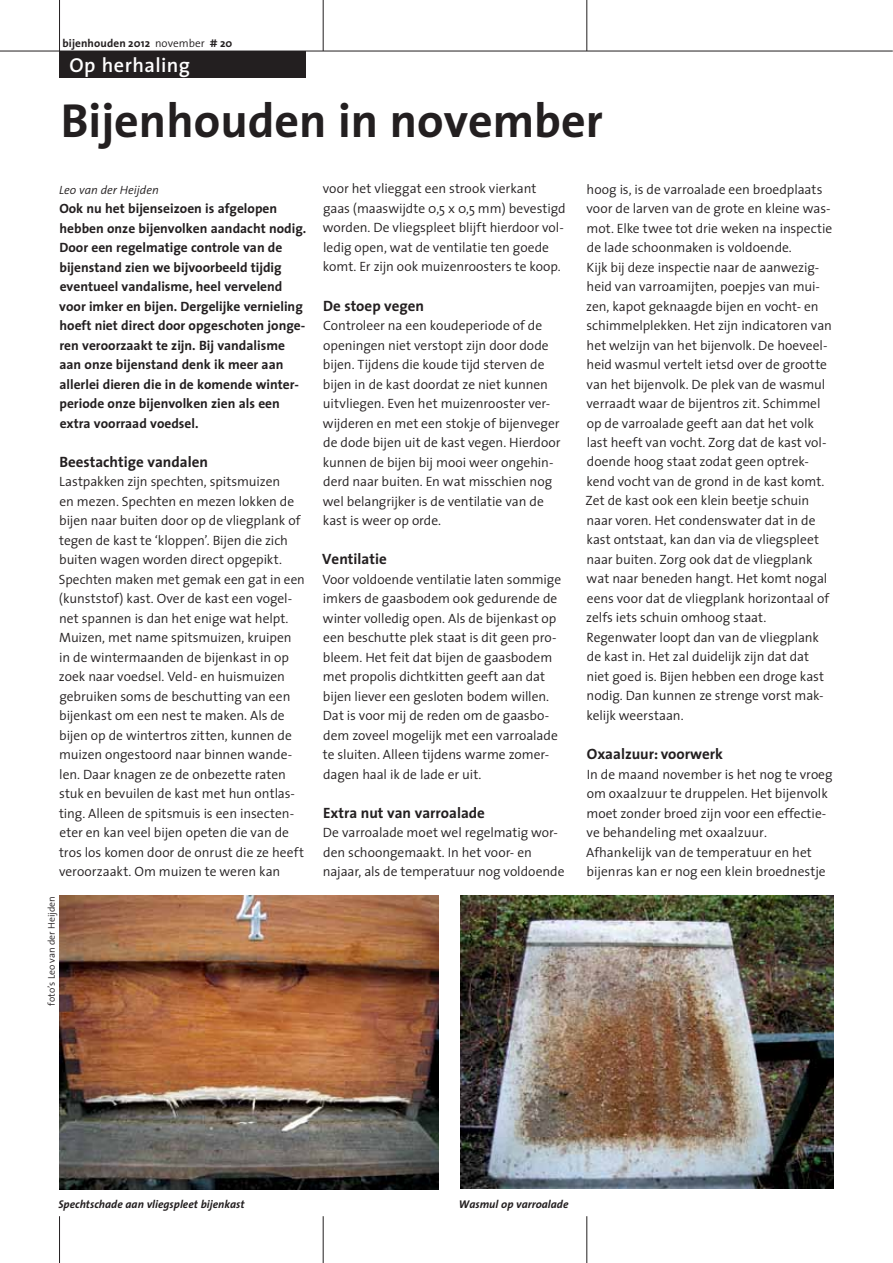
<style>
.page{position:relative;width:893px;height:1263px;background:#fff}
.page>*{position:absolute;margin:0;border:0;box-sizing:border-box;transform-origin:0 0}
.t1{font:700 48px "The Sans";color:#231f20}
.t2{font:600 20.25px "The Sans";letter-spacing:.02em;color:#fff}
.t3{font:700 15px "The Sans";color:#231f20}
.t4{font:300 13.5px/19.5px "The Sans";letter-spacing:-.005em;color:#231f20}
.t5{font:700 13.5px/19.5px "The Sans";color:#231f20}
.t6{font:italic 300 12px "The Sans";color:#231f20}
.t7{font:italic 700 11.25px "The Sans";color:#231f20}
.t8{font:700 11.25px "The Sans";letter-spacing:.01em;color:#231f20}
.t9{font:300 9.75px "The Sans";color:#231f20}
.s1{font-weight:300}
</style>
<div class="page">
<hr style="left:59px;top:0;width:1px;height:51px;background:#231f20">
<hr style="left:323px;top:0;width:1px;height:51px;background:#231f20">
<hr style="left:586px;top:0;width:1px;height:51px;background:#231f20">
<hr style="left:59px;top:1216px;width:1px;height:47px;background:#231f20">
<hr style="left:323px;top:1216px;width:1px;height:47px;background:#231f20">
<hr style="left:586px;top:1216px;width:1px;height:47px;background:#231f20">
<hr style="left:0;top:51px;width:893px;height:1px;background:#231f20">
<div style="left:60px;top:51px;width:246px;height:27px;background:#231f20"></div>
<img style="left:60px;top:896px;width:379px;height:293px">
<img style="left:460px;top:896px;width:373px;height:292px">
<p class="t8" style="left:63px;top:33px;width:171px">bijenhouden 2012 <span class="s1">november</span> # 20</p>
<h2 class="t2" style="left:69px;top:48px;width:122px">Op herhaling</h2>
<h1 class="t1" style="left:61px;top:81px;width:544px">Bijenhouden in november</h1>
<p class="t6" style="left:59px;top:180px;width:101px">Leo van der Heijden</p>
<p class="t5" style="left:59px;top:198px;width:249px">Ook nu het bijenseizoen is afgelopen hebben onze bijenvolken aandacht nodig.<br>Door een regelmatige controle van de bijenstand zien we bijvoorbeeld tijdig eventueel vandalisme, heel vervelend voor imker en bijen. Dergelijke vernieling hoeft niet direct door opgeschoten jonge&shy;ren veroorzaakt te zijn. Bij vandalisme aan onze bijenstand denk ik meer aan allerlei dieren die in de komende winter&shy;periode onze bijenvolken zien als een extra voorraad voedsel.</p>
<p class="t3" style="left:59px;top:449px;width:150px">Beestachtige vandalen</p>
<p class="t4" style="left:59px;top:471px;width:248px">Lastpakken zijn spechten, spitsmuizen<br>en mezen. Spechten en mezen lokken de bijen naar buiten door op de vliegplank of tegen de kast te ‘kloppen’. Bijen die zich buiten wagen worden direct opgepikt.<br>Spechten maken met gemak een gat in een (kunststof) kast. Over de kast een vogel&shy;net spannen is dan het enige wat helpt.<br>Muizen, met name spitsmuizen, kruipen in de wintermaanden de bijenkast in op zoek naar voedsel. Veld- en huismuizen gebruiken soms de beschutting van een bijenkast om een nest te maken. Als de bijen op de wintertros zitten, kunnen de muizen ongestoord naar binnen wande&shy;len. Daar knagen ze de onbezette raten stuk en bevuilen de kast met hun ontlas&shy;ting. Alleen de spitsmuis is een insecten&shy;eter en kan veel bijen opeten die van de tros los komen door de onrust die ze heeft veroorzaakt. Om muizen te weren kan</p>
<p class="t4" style="left:323px;top:179px;width:244px">voor het vlieggat een strook vierkant gaas (maaswijdte 0,5 x 0,5 mm) bevestigd worden. De vliegspleet blijft hierdoor vol&shy;ledig open, wat de ventilatie ten goede komt. Er zijn ook muizenroosters te koop.</p>
<p class="t3" style="left:323px;top:293px;width:103px">De stoep vegen</p>
<p class="t4" style="left:323px;top:315px;width:239px">Controleer na een koudeperiode of de openingen niet verstopt zijn door dode bijen. Tijdens die koude tijd sterven de bijen in de kast doordat ze niet kunnen uitvliegen. Even het muizenrooster ver&shy;wijderen en met een stokje of bijenveger de dode bijen uit de kast vegen. Hierdoor kunnen de bijen bij mooi weer ongehin&shy;derd naar buiten. En wat misschien nog wel belangrijker is de ventilatie van de kast is weer op orde.</p>
<p class="t3" style="left:322px;top:546px;width:66px">Ventilatie</p>
<p class="t4" style="left:322px;top:569px;width:240px">Voor voldoende ventilatie laten sommige imkers de gaasbodem ook gedurende de winter volledig open. Als de bijenkast op een beschutte plek staat is dit geen pro&shy;bleem. Het feit dat bijen de gaasbodem met propolis dichtkitten geeft aan dat bijen liever een gesloten bodem willen.<br>Dat is voor mij de reden om de gaasbo&shy;dem zoveel mogelijk met een varroalade te sluiten. Alleen tijdens warme zomer&shy;dagen haal ik de lade er uit.</p>
<p class="t3" style="left:323px;top:800px;width:163px">Extra nut van varroalade</p>
<p class="t4" style="left:323px;top:822px;width:243px">De varroalade moet wel regelmatig wor&shy;den schoongemaakt. In het voor- en najaar, als de temperatuur nog voldoende</p>
<p class="t4" style="left:586px;top:179px;width:248px">hoog is, is de varroalade een broedplaats voor de larven van de grote en kleine was&shy;mot. Elke twee tot drie weken na inspectie de lade schoonmaken is voldoende.<br>Kijk bij deze inspectie naar de aanwezig&shy;heid van varroamijten, poepjes van mui&shy;zen, kapot geknaagde bijen en vocht- en schimmelplekken. Het zijn indicatoren van het welzijn van het bijenvolk. De hoeveel&shy;heid wasmul vertelt ietsd over de grootte van het bijenvolk. De plek van de wasmul verraadt waar de bijentros zit. Schimmel op de varroalade geeft aan dat het volk last heeft van vocht. Zorg dat de kast vol&shy;doende hoog staat zodat geen optrek&shy;kend vocht van de grond in de kast komt.<br>Zet de kast ook een klein beetje schuin naar voren. Het condenswater dat in de kast ontstaat, kan dan via de vliegspleet naar buiten. Zorg ook dat de vliegplank wat naar beneden hangt. Het komt nogal eens voor dat de vliegplank horizontaal of zelfs iets schuin omhoog staat.<br>Regenwater loopt dan van de vliegplank de kast in. Het zal duidelijk zijn dat dat niet goed is. Bijen hebben een droge kast nodig. Dan kunnen ze strenge vorst mak&shy;kelijk weerstaan.</p>
<p class="t3" style="left:587px;top:741px;width:138px">Oxaalzuur: voorwerk</p>
<p class="t4" style="left:586px;top:764px;width:248px">In de maand november is het nog te vroeg om oxaalzuur te druppelen. Het bijenvolk moet zonder broed zijn voor een effectie&shy;ve behandeling met oxaalzuur.<br>Afhankelijk van de temperatuur en het bijenras kan er nog een klein broednestje</p>
<p class="t9" style="left:43px;top:1006px;width:111px;rotate:-90deg">foto’s Leo van der Heijden</p>
<p class="t7" style="left:58px;top:1194px;width:188px">Spechtschade aan vliegspleet bijenkast</p>
<p class="t7" style="left:459px;top:1194px;width:111px">Wasmul op varroalade</p>
</div>
